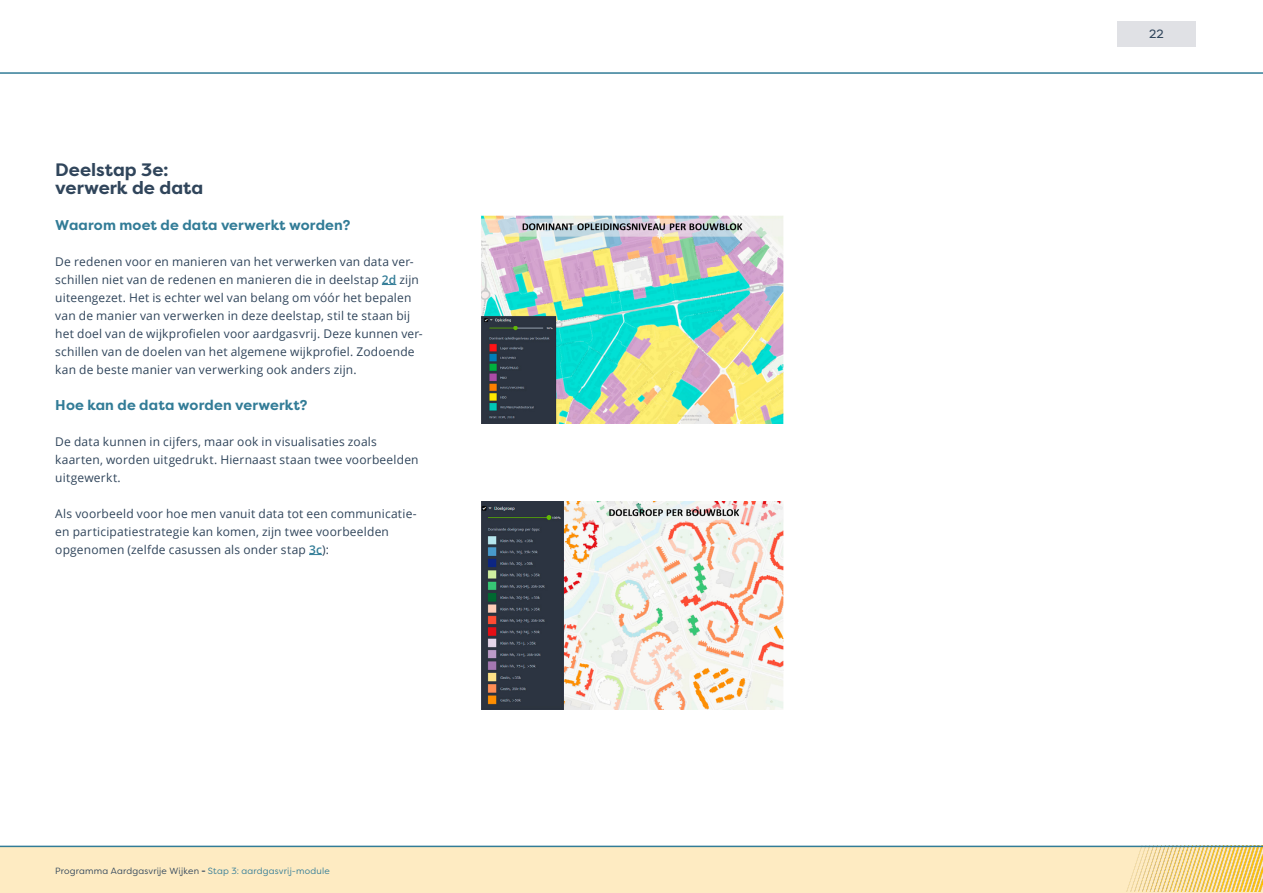
<style>
.page{position:relative;width:1263px;height:893px;background:#fff}
.page>*{position:absolute;margin:0;border:0;box-sizing:border-box;transform-origin:0 0}
.t1{font:700 18px/18px "Filson Pro";color:#30455b}
.t2{font:700 14.25px "Filson Pro";letter-spacing:.01em;color:#327c97}
.t3{font:12px/18px "Open Sans";letter-spacing:.015em;color:#30455b}
.t4{font:12px "Filson Pro";color:#30455b}
.t5{font:9px "Filson Pro";letter-spacing:.02em;color:#30455b}
.s1{font-weight:600;color:#327c97}
.s2{font-weight:700}
.s3{color:#327c97}
</style>
<div class="page">
<div style="left:0;top:847px;width:1263px;height:46px;background:#feebc2"></div>
<img style="left:1118px;top:847px;width:145px;height:45px">
<hr style="left:0;top:846px;width:1263px;height:1px;background:#327c97">
<div style="left:1117px;top:21px;width:79px;height:26px;background:#e0e1e5"></div>
<hr style="left:0;top:72px;width:1263px;height:2px;background:#327c97">
<svg style="left:382px;top:284px;width:14px;height:1px"></svg>
<svg style="left:309px;top:554px;width:13px;height:1px"></svg>
<img style="left:481px;top:216px;width:303px;height:208px">
<img style="left:481px;top:501px;width:303px;height:209px">
<h1 class="t1" style="left:55px;top:161px;width:150px">Deelstap 3e: verwerk de data</h1>
<p class="t2" style="left:55px;top:216px;width:297px">Waarom moet de data verwerkt worden?</p>
<p class="t3" style="left:55px;top:252px;width:369px">De redenen voor en manieren van het verwerken van data ver&shy;schillen niet van de redenen en manieren die in deelstap <span class="s1">2d</span> zijn uiteengezet. Het is echter wel van belang om vóór het bepalen van de manier van verwerken in deze deelstap, stil te staan bij het doel van de wijkprofielen voor aardgasvrij. Deze kunnen ver&shy;schillen van de doelen van het algemene wijkprofiel. Zodoende kan de beste manier van verwerking ook anders zijn.</p>
<p class="t2" style="left:55px;top:396px;width:254px">Hoe kan de data worden verwerkt?</p>
<p class="t3" style="left:55px;top:432px;width:365px">De data kunnen in cijfers, maar ook in visualisaties zoals kaarten, worden uitgedrukt. Hiernaast staan twee voorbeelden uitgewerkt.</p>
<p class="t3" style="left:55px;top:504px;width:363px">Als voorbeeld voor hoe men vanuit data tot een communicatie&shy;en participatiestrategie kan komen, zijn twee voorbeelden opgenomen (zelfde casussen als onder stap <span class="s1">3c</span>):</p>
<p class="t5" style="left:55px;top:865px;width:276px">Programma Aardgasvrije Wijken <span class="s2">-</span> <span class="s3">Stap 3: aardgasvrij-module</span></p>
<p class="t4" style="left:1149px;top:26px;width:16px">22</p>
</div>
